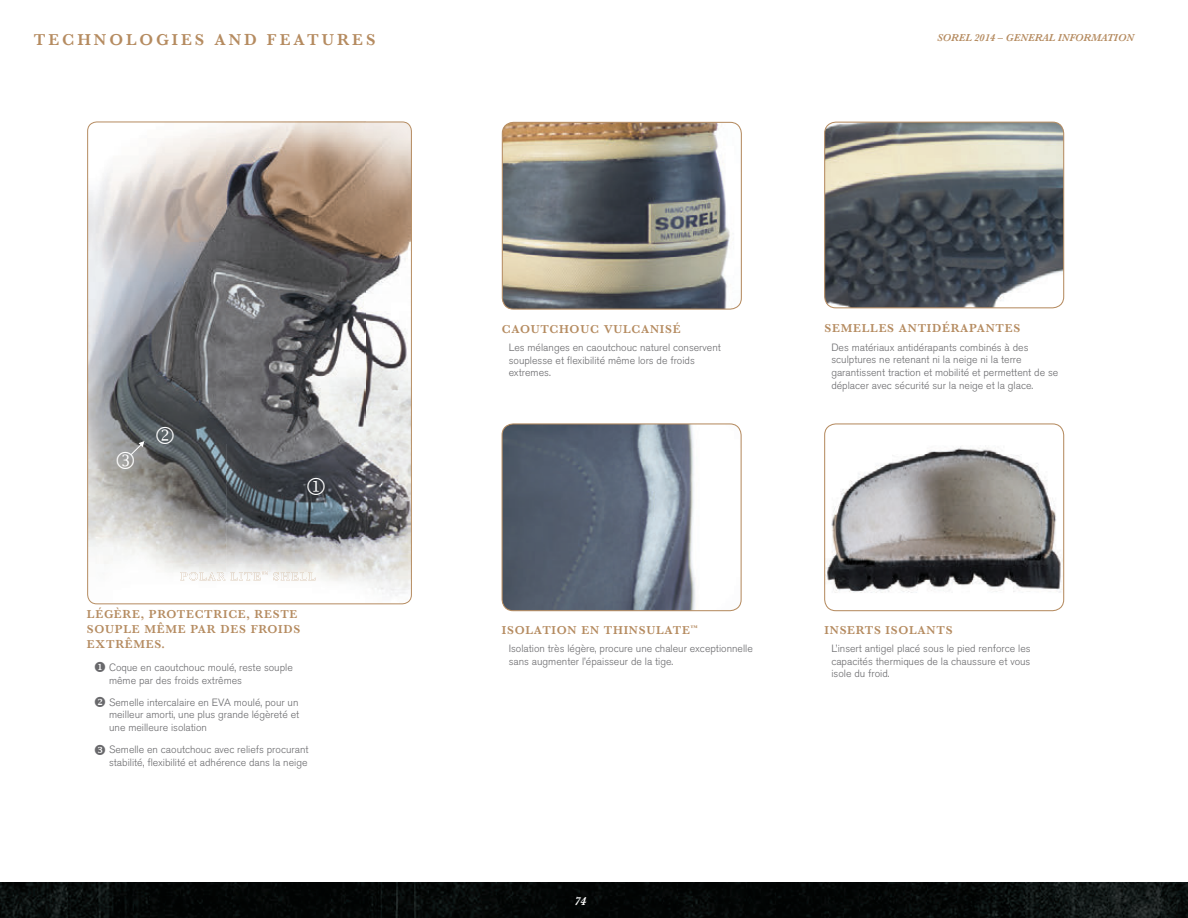
<style>
.page{position:relative;width:1188px;height:918px;background:#fff}
.page>*{position:absolute;margin:0;border:0;box-sizing:border-box;transform-origin:0 0}
.t1{font:23.85px "Wingdings 2";color:#fff}
.t2{font:600 16.5px "Baskerville";letter-spacing:.18em;color:#b58b60}
.t3{font:600 12px/15px "Baskerville";letter-spacing:.06em;color:#b58b60}
.t4{font:italic 600 12px "Baskerville";color:#fff}
.t5{font:300 10.5px/12.6px "Akzidenz Grotesk BE";color:#69696c}
.t6{font:italic 600 10.5px "Baskerville";color:#b58b60}
</style>
<div class="page">
<img style="left:825px;top:122px;width:239px;height:186px">
<div style="left:824px;top:122px;width:240px;height:186px;border:1px solid #b58b60;border-radius:11px"></div>
<img style="left:825px;top:428px;width:239px;height:177px">
<div style="left:824px;top:423px;width:240px;height:188px;border:1px solid #b58b60;border-radius:11px"></div>
<img style="left:502px;top:424px;width:239px;height:187px">
<div style="left:502px;top:423px;width:240px;height:188px;border:1px solid #b58b60;border-radius:11px"></div>
<img style="left:502px;top:122px;width:239px;height:187px">
<div style="left:502px;top:122px;width:240px;height:188px;border:1px solid #b58b60;border-radius:11px"></div>
<img style="left:88px;top:122px;width:323px;height:482px">
<img style="left:180px;top:572px;width:81px;height:8px">
<svg style="left:262px;top:572px;width:6px;height:2px"></svg>
<img style="left:269px;top:572px;width:46px;height:8px">
<div style="left:87px;top:122px;width:325px;height:482px;border:1px solid #b58b60;border-radius:9px"></div>
<svg style="left:130px;top:441px;width:14px;height:15px"></svg>
<img style="left:0;top:883px;width:1188px;height:35px">
<svg style="left:307px;top:478px;width:18px;height:17px"></svg>
<svg style="left:157px;top:426px;width:17px;height:18px"></svg>
<h2 class="t2" style="left:34px;top:30px;width:343px">TECHNOLOGIES AND FEATURES</h2>
<h1 class="t1" style="left:115px;top:448px;width:23px">●</h1>
<p class="t3" style="left:87px;top:607px;width:215px">LÉGÈRE, PROTECTRICE, RESTE<br>SOUPLE MÊME PAR DES FROIDS<br>EXTRÊMES.</p>
<p class="t5" style="left:109px;top:661px;width:185px;text-indent:-15px">◆ Coque en caoutchouc moulé, reste souple même par des froids extrêmes</p>
<p class="t5" style="left:109px;top:696px;width:192px;text-align:justify;text-indent:-15px">❖ Semelle intercalaire en EVA moulé, pour un meilleur amorti, une plus grande légèreté et une meilleure isolation</p>
<p class="t5" style="left:109px;top:744px;width:201px">Semelle en caoutchouc avec reliefs procurant stabilité, flexibilité et adhérence dans la neige</p>
<p class="t6" style="left:937px;top:31px;width:198px">SOREL 2014 – GENERAL INFORMATION</p>
<p class="t3" style="left:502px;top:321px;width:180px">CAOUTCHOUC VULCANISÉ</p>
<p class="t5" style="left:509px;top:342px;width:214px">Les mélanges en caoutchouc naturel conservent souplesse et flexibilité même lors de froids extremes.</p>
<p class="t3" style="left:825px;top:321px;width:197px">SEMELLES ANTIDÉRAPANTES</p>
<p class="t5" style="left:831px;top:341px;width:228px">Des matériaux antidérapants combinés à des sculptures ne retenant ni la neige ni la terre garantissent traction et mobilité et permettent de se déplacer avec sécurité sur la neige et la glace.</p>
<p class="t3" style="left:502px;top:622px;width:197px">ISOLATION EN THINSULATE<sup>™</sup></p>
<p class="t5" style="left:509px;top:643px;width:246px">Isolation très légère, procure une chaleur exceptionnelle sans augmenter l’épaisseur de la tige.</p>
<p class="t3" style="left:825px;top:622px;width:129px">INSERTS ISOLANTS</p>
<p class="t5" style="left:831px;top:643px;width:201px;text-align:justify">L’insert antigel placé sous le pied renforce les capacités thermiques de la chaussure et vous isole du froid.</p>
<p class="t4" style="left:575px;top:894px;width:13px">74</p>
</div>
